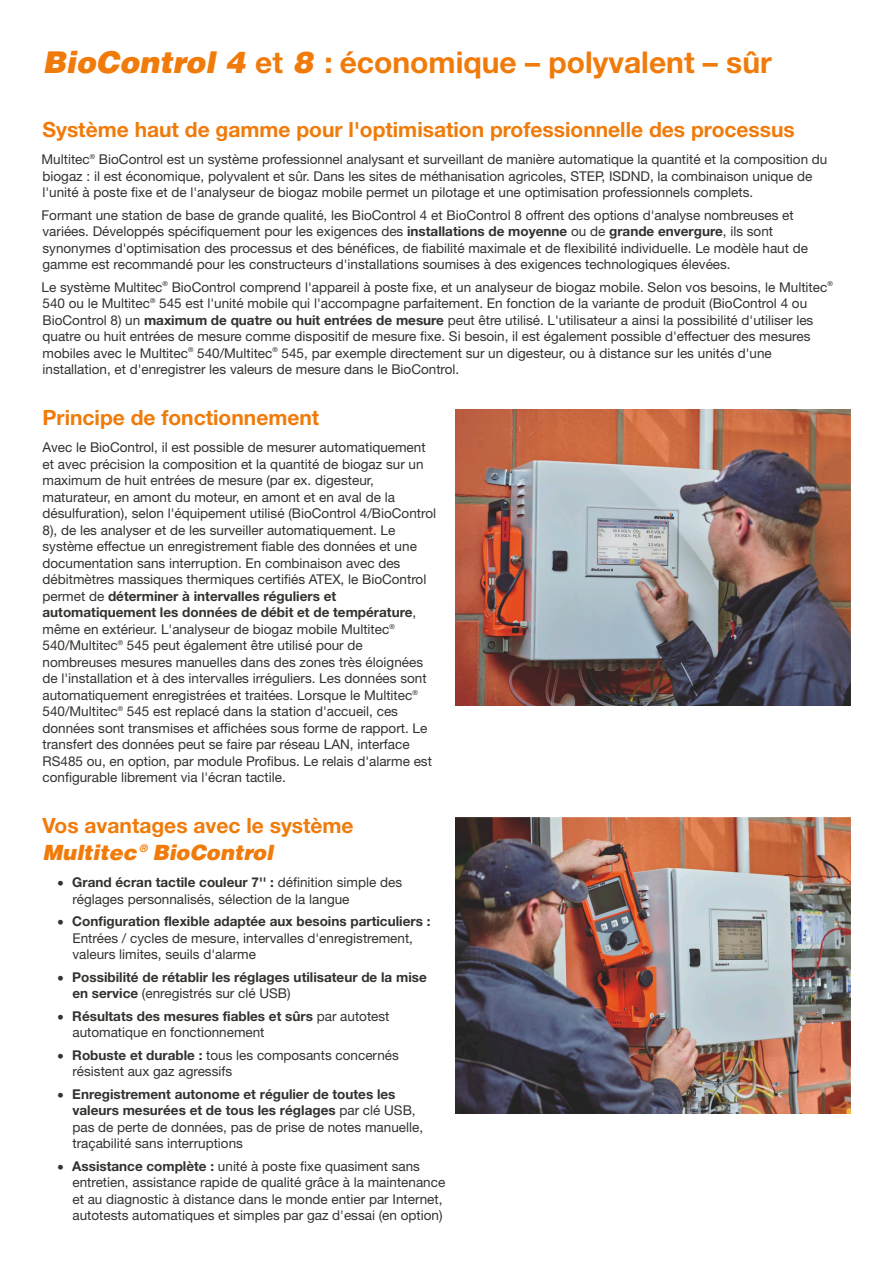
<style>
.page{position:relative;width:893px;height:1263px;background:#fff}
.page>*{position:absolute;margin:0;border:0;box-sizing:border-box;transform-origin:0 0}
.t1{font:700 30px "Helvetica Neue LT";color:#f07b0a}
.t2{font:700 21px "Helvetica Neue LT";color:#f07b0a}
.t3{font:21px "Airbus Special";color:#f07b0a}
.t4{font:13.5px/16.5px "Helvetica Neue LT";color:#32322f}
.t5{font:700 13.5px/16.5px "Helvetica Neue LT";color:#32322f}
.t6{font:6.75px "Helvetica Neue LT";color:#32322f}
.s1{font-family:"Airbus Special";font-weight:400}
.s2{font-weight:700}
.s3{font-weight:400}
</style>
<div class="page">
<img style="left:455px;top:817px;width:395px;height:296px">
<img style="left:455px;top:409px;width:395px;height:296px">
<h1 class="t1" style="left:43px;top:52px;width:731px"><span class="s1">BioControl 4</span> et <span class="s1">8</span> : économique – polyvalent – sûr</h1>
<h2 class="t2" style="left:43px;top:122px;width:754px">Système haut de gamme pour l'optimisation professionnelle des processus</h2>
<p class="t4" style="left:42px;top:152px;width:787px">Multitec<sup>®</sup> BioControl est un système professionnel analysant et surveillant de manière automatique la quantité et la composition du biogaz : il est économique, polyvalent et sûr. Dans les sites de méthanisation agricoles, STEP, ISDND, la combinaison unique de l'unité à poste fixe et de l'analyseur de biogaz mobile permet un pilotage et une optimisation professionnels complets.</p>
<p class="t4" style="left:42px;top:208px;width:768px">Formant une station de base de grande qualité, les BioControl 4 et BioControl 8 offrent des options d'analyse nombreuses et variées. Développés spécifiquement pour les exigences des <span class="s2">installations de moyenne</span> ou de <span class="s2">grande envergure</span>, ils sont synonymes d'optimisation des processus et des bénéfices, de fiabilité maximale et de flexibilité individuelle. Le modèle haut de gamme est recommandé pour les constructeurs d'installations soumises à des exigences technologiques élevées.</p>
<p class="t6" style="left:163px;top:281px;width:7px">®</p>
<p class="t6" style="left:827px;top:281px;width:7px">®</p>
<p class="t4" style="left:42px;top:280px;width:787px">Le système Multitec BioControl comprend l'appareil à poste fixe, et un analyseur de biogaz mobile. Selon vos besoins, le Multitec</p>
<p class="t6" style="left:150px;top:298px;width:7px">®</p>
<p class="t4" style="left:43px;top:296px;width:772px">540 ou le Multitec 545 est l'unité mobile qui l'accompagne parfaitement. En fonction de la variante de produit (BioControl 4 ou BioControl 8) un <span class="s2">maximum de quatre ou huit entrées de mesure</span> peut être utilisé. L'utilisateur a ainsi la possibilité d'utiliser les quatre ou huit entrées de mesure comme dispositif de mesure fixe. Si besoin, il est également possible d'effectuer des mesures mobiles avec le Multitec<sup>®</sup> 540/Multitec 545, par exemple directement sur un digesteur, ou à distance sur les unités d'une</p>
<p class="t6" style="left:272px;top:347px;width:7px">®</p>
<p class="t4" style="left:43px;top:362px;width:418px">installation, et d'enregistrer les valeurs de mesure dans le BioControl.</p>
<h2 class="t2" style="left:43px;top:410px;width:278px">Principe de fonctionnement</h2>
<p class="t4" style="left:43px;top:440px;width:395px">Avec le BioControl, il est possible de mesurer automatiquement et avec précision la composition et la quantité de biogaz sur un maximum de huit entrées de mesure (par ex. digesteur, maturateur, en amont du moteur, en amont et en aval de la désulfuration), selon l'équipement utilisé (BioControl 4/BioControl 8), de les analyser et de les surveiller automatiquement. Le système effectue un enregistrement fiable des données et une documentation sans interruption. En combinaison avec des débitmètres massiques thermiques certifiés ATEX, le BioControl permet de <span class="s2">déterminer à intervalles réguliers et automatiquement les données de débit et de température</span>, même en extérieur. L'analyseur de biogaz mobile Multitec</p>
<p class="t6" style="left:389px;top:624px;width:7px">®</p>
<p class="t6" style="left:118px;top:640px;width:7px">®</p>
<p class="t4" style="left:43px;top:638px;width:386px">540/Multitec 545 peut également être utilisé pour de nombreuses mesures manuelles dans des zones très éloignées de l'installation et à des intervalles irréguliers. Les données sont</p>
<p class="t6" style="left:412px;top:690px;width:7px">®</p>
<p class="t4" style="left:43px;top:688px;width:371px">automatiquement enregistrées et traitées. Lorsque le Multitec</p>
<p class="t6" style="left:118px;top:706px;width:7px">®</p>
<p class="t4" style="left:43px;top:704px;width:391px">540/Multitec 545 est replacé dans la station d'accueil, ces données sont transmises et affichées sous forme de rapport. Le transfert des données peut se faire par réseau LAN, interface RS485 ou, en option, par module Profibus. Le relais d'alarme est configurable librement via l'écran tactile.</p>
<h2 class="t2" style="left:43px;top:818px;width:313px">Vos avantages avec le système</h2>
<h2 class="t3" style="left:43px;top:844px;width:232px">Multitec <sup>®</sup> BioControl</h2>
<p class="t4" style="left:72px;top:876px;width:331px;text-indent:-15px">• <span class="s2">Grand écran tactile couleur 7'' :</span> définition simple des réglages personnalisés, sélection de la langue</p>
<p class="t4" style="left:72px;top:915px;width:359px;text-indent:-15px">• <span class="s2">Configuration flexible adaptée aux besoins particuliers :<br></span>Entrées / cycles de mesure, intervalles d'enregistrement, valeurs limites, seuils d'alarme</p>
<p class="t5" style="left:72px;top:970px;width:356px;text-indent:-15px">• Possibilité de rétablir les réglages utilisateur de la mise en service <span class="s3">(enregistrés sur clé USB)</span></p>
<p class="t4" style="left:72px;top:1009px;width:319px;text-indent:-15px">• <span class="s2">Résultats des mesures fiables et sûrs</span> par autotest automatique en fonctionnement</p>
<p class="t4" style="left:72px;top:1048px;width:328px;text-indent:-15px">• <span class="s2">Robuste et durable :</span> tous les composants concernés résistent aux gaz agressifs</p>
<p class="t4" style="left:72px;top:1087px;width:352px;text-indent:-15px">• <span class="s2">Enregistrement autonome et régulier de toutes les valeurs mesurées et de tous les réglages</span> par clé USB, pas de perte de données, pas de prise de notes manuelle, traçabilité sans interruptions</p>
<p class="t4" style="left:72px;top:1159px;width:374px;text-indent:-15px">• <span class="s2">Assistance complète :</span> unité à poste fixe quasiment sans entretien, assistance rapide de qualité grâce à la maintenance et au diagnostic à distance dans le monde entier par Internet, autotests automatiques et simples par gaz d'essai (en option)</p>
</div>
